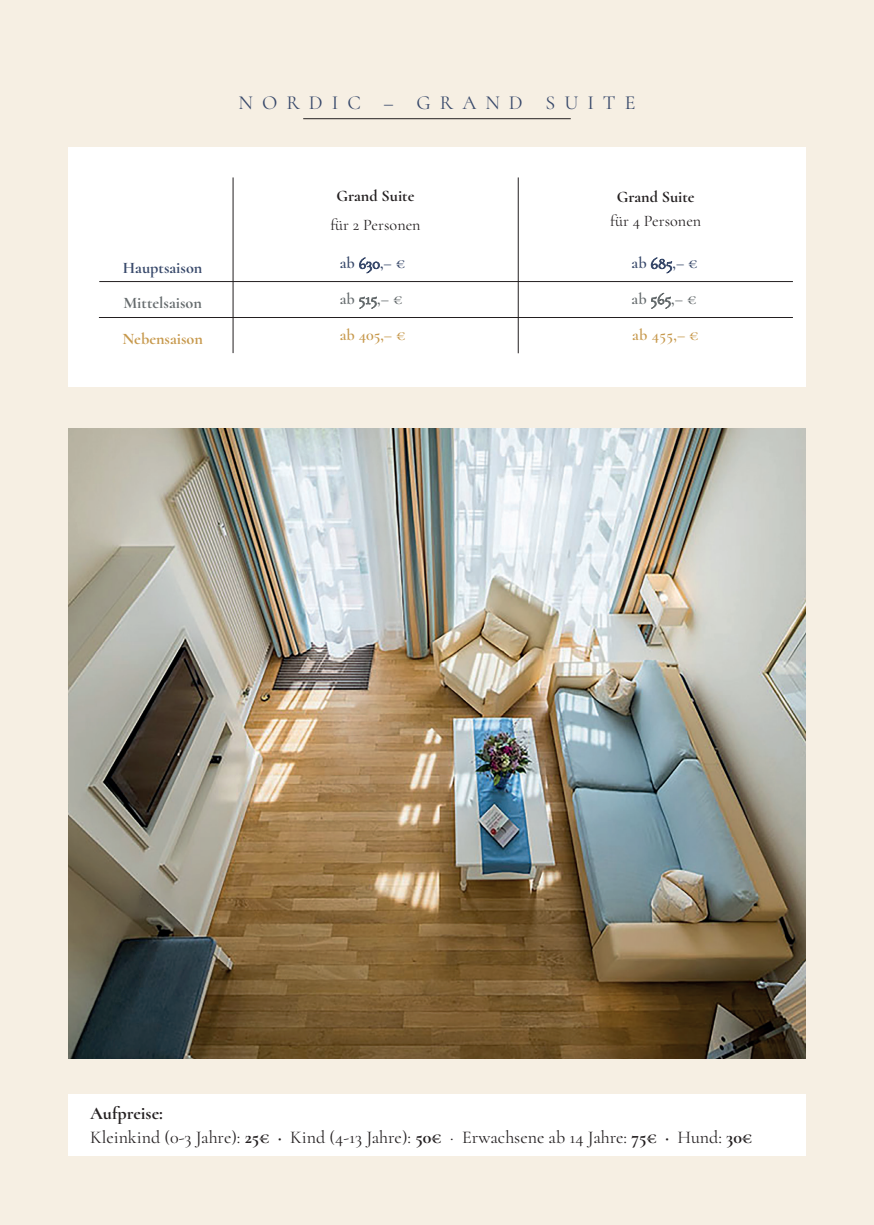
<style>
.page{position:relative;width:874px;height:1225px;background:#fff}
.page>*{position:absolute;margin:0;border:0;box-sizing:border-box;transform-origin:0 0}
.t1{font:20px "Cormorant";letter-spacing:.45em;color:#37486a}
.t2{font:18px/24px "Cormorant";color:#231f20}
.t3{font:600 16.2px/35.4px "Cormorant";color:#37486a}
.t4{font:16.2px "Cormorant";color:#231f20}
.t5{font:700 16.2px "Cormorant";color:#231f20}
.t6{font:600 16.2px "Cormorant";letter-spacing:.01em;color:#c7994d}
.t7{font:700 16.2px "Cormorant";color:#656b6d}
.t8{font:700 16.2px "Cormorant";color:#37486a}
.t9{font:700 16.2px "Cormorant";color:#c7994d}
.s1{font-weight:400}
.s2{color:#656b6d}
.s3{font-weight:400;color:#656b6d}
.s4{font-weight:700}
</style>
<div class="page">
<div style="left:0;top:0;width:873px;height:1225px;background:#f6efe3"></div>
<div style="left:68px;top:1094px;width:736px;height:62px;background:#fff"></div>
<div style="left:68px;top:148px;width:736px;height:239px;background:#fff"></div>
<hr style="left:517px;top:177px;width:1px;height:176px;background:#231f20">
<hr style="left:232px;top:177px;width:1px;height:176px;background:#231f20">
<hr style="left:99px;top:281px;width:693px;height:1px;background:#231f20">
<hr style="left:99px;top:317px;width:693px;height:1px;background:#231f20">
<hr style="left:303px;top:118px;width:267px;height:1px;background:#231f20">
<img style="left:68px;top:428px;width:737px;height:630px">
<p class="t1" style="left:238px;top:91px;width:398px">NORDIC – GRAND SUITE</p>
<p class="t5" style="left:336px;top:186px;width:79px">Grand Suite</p>
<p class="t4" style="left:330px;top:214px;width:92px">für 2 Personen</p>
<p class="t8" style="left:123px;top:257px;width:81px">Hauptsaison</p>
<p class="t3" style="left:339px;top:245px;width:67px">ab <span class="s1">630</span>,– € <span class="s2">ab</span> <span class="s3">515</span><span class="s2">,– €</span></p>
<p class="t6" style="left:339px;top:325px;width:67px">ab 405,– €</p>
<p class="t7" style="left:123px;top:293px;width:80px">Mittelsaison</p>
<p class="t9" style="left:122px;top:329px;width:82px">Nebensaison</p>
<p class="t5" style="left:616px;top:186px;width:79px">Grand Suite</p>
<p class="t4" style="left:610px;top:211px;width:93px">für 4 Personen</p>
<p class="t3" style="left:631px;top:245px;width:68px">ab <span class="s1">685</span>,– € <span class="s2">ab</span> <span class="s3">565</span><span class="s2">,– €</span></p>
<p class="t6" style="left:631px;top:325px;width:68px">ab 455,– €</p>
<p class="t2" style="left:90px;top:1100px;width:663px"><span class="s4">Aufpreise:<br></span>Kleinkind (0-3 Jahre): <span class="s4">25€ ·</span> Kind (4-13 Jahre): <span class="s4">50€</span> · Erwachsene ab 14 Jahre: <span class="s4">75€ ·</span> Hund: <span class="s4">30€</span></p>
</div>
